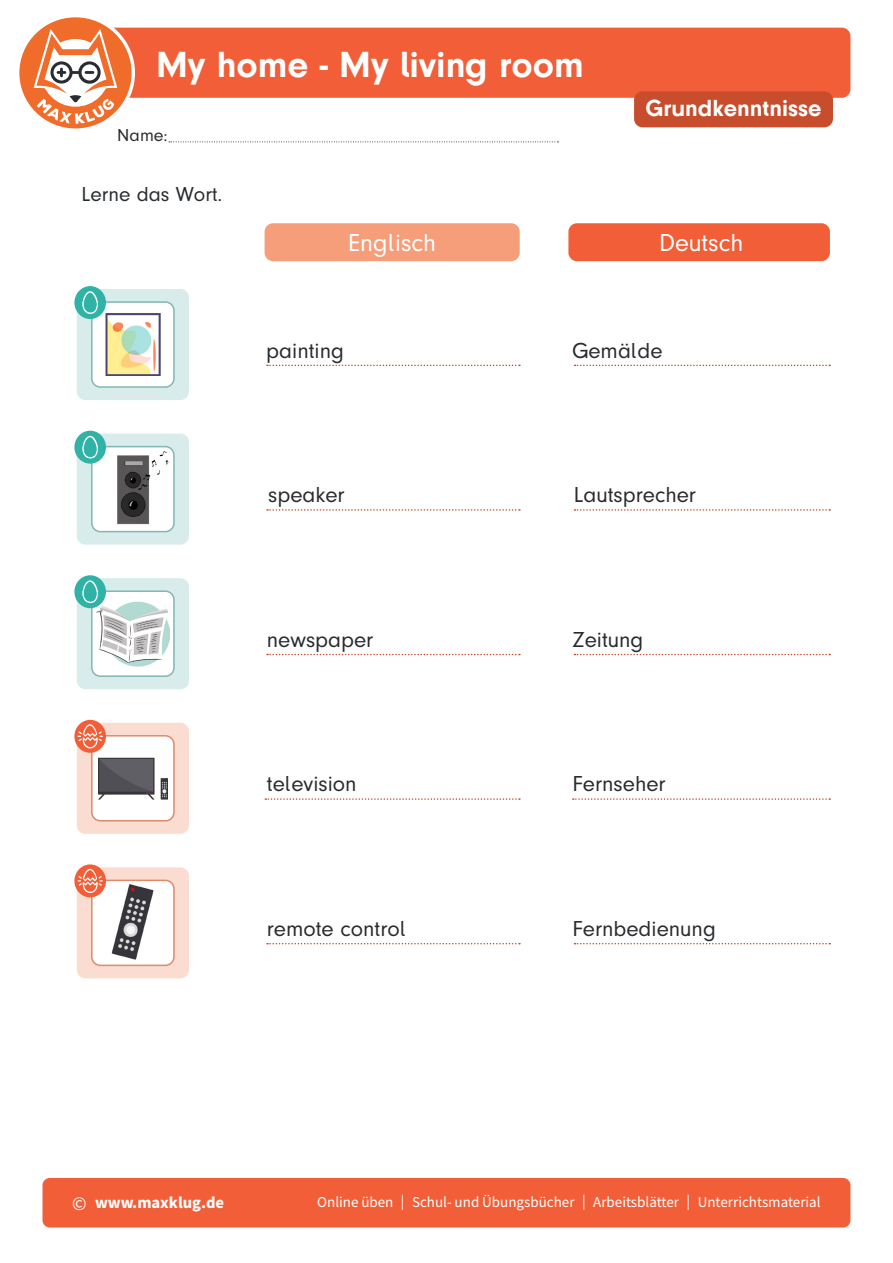
<style>
.page{position:relative;width:893px;height:1263px;background:#fff}
.page>*{position:absolute;margin:0;border:0;box-sizing:border-box;transform-origin:0 0}
.t1{font:700 37.5px "Mk Druckschrift N";color:#fff}
.t2{font:25.5px "Mk Druckschrift N";color:#fff}
.t3{font:700 24px "Mk Druckschrift N";color:#fff}
.t4{font:22.5px "Mk Druckschrift N";color:#292c2f}
.t5{font:21px "Mk Druckschrift N";color:#292c2f}
.t6{font:18px "Mk Druckschrift N";color:#292c2f}
.t7{font:700 16.5px "Source Sans Pro";color:#fff}
.t8{font:15px "Source Sans Pro";color:#fff}
.s1{font-weight:400;font-size:19.5px}
</style>
<div class="page">
<div style="left:75px;top:28px;width:775px;height:70px;background:#f15e37;border-radius:9px"></div>
<svg style="left:169px;top:141px;width:389px;height:1px"></svg>
<svg style="left:19px;top:17px;width:116px;height:112px"></svg>
<div style="left:634px;top:91px;width:199px;height:36px;background:#c74d2c;border-radius:9px"></div>
<div style="left:43px;top:1178px;width:807px;height:49px;background:#f15e37;border-radius:7px"></div>
<svg style="left:265px;top:798px;width:255px;height:2px"></svg>
<svg style="left:573px;top:798px;width:257px;height:2px"></svg>
<svg style="left:267px;top:509px;width:253px;height:2px"></svg>
<svg style="left:267px;top:365px;width:253px;height:1px"></svg>
<svg style="left:574px;top:509px;width:256px;height:2px"></svg>
<svg style="left:574px;top:365px;width:256px;height:1px"></svg>
<svg style="left:267px;top:943px;width:253px;height:1px"></svg>
<svg style="left:574px;top:943px;width:256px;height:1px"></svg>
<svg style="left:267px;top:654px;width:253px;height:1px"></svg>
<svg style="left:574px;top:654px;width:256px;height:1px"></svg>
<div style="left:77px;top:867px;width:112px;height:111px;background:#fbdcd0;border-radius:9px"></div>
<img style="left:92px;top:880px;width:80px;height:85px">
<div style="left:91px;top:880px;width:84px;height:86px;border:2px solid #dc8b6d;border-radius:9px"></div>
<svg style="left:74px;top:864px;width:32px;height:33px"></svg>
<svg style="left:78px;top:869px;width:25px;height:24px"></svg>
<div style="left:77px;top:723px;width:112px;height:111px;background:#fbdcd0;border-radius:9px"></div>
<div style="left:92px;top:736px;width:82px;height:85px;background:#fff;border-radius:9px"></div>
<img style="left:98px;top:743px;width:70px;height:57px">
<div style="left:91px;top:735px;width:84px;height:86px;border:2px solid #dc8b6d;border-radius:9px"></div>
<svg style="left:74px;top:720px;width:32px;height:33px"></svg>
<svg style="left:78px;top:724px;width:25px;height:24px"></svg>
<div style="left:265px;top:223px;width:255px;height:38px;background:#f69d7a;border-radius:9px"></div>
<div style="left:568px;top:223px;width:262px;height:38px;background:#f15e37;border-radius:9px"></div>
<div style="left:77px;top:289px;width:112px;height:111px;background:#d8edeb;border-radius:9px"></div>
<div style="left:77px;top:434px;width:112px;height:111px;background:#d8edeb;border-radius:9px"></div>
<div style="left:77px;top:578px;width:112px;height:111px;background:#d8edeb;border-radius:9px"></div>
<div style="left:92px;top:302px;width:82px;height:85px;background:#fff;border-radius:9px"></div>
<img style="left:102px;top:313px;width:59px;height:63px">
<div style="left:91px;top:301px;width:84px;height:87px;border:2px solid #80b7b2;border-radius:9px"></div>
<img style="left:92px;top:449px;width:80px;height:82px">
<div style="left:91px;top:446px;width:84px;height:86px;border:2px solid #80b7b2;border-radius:9px"></div>
<div style="left:92px;top:591px;width:82px;height:85px;background:#fff;border-radius:9px"></div>
<img style="left:97px;top:598px;width:72px;height:69px">
<div style="left:91px;top:590px;width:84px;height:87px;border:2px solid #80b7b2;border-radius:9px"></div>
<div style="left:74px;top:431px;width:32px;height:33px;background:#30b3a6;border-radius:50%"></div>
<svg style="left:82px;top:436px;width:16px;height:22px"></svg>
<div style="left:74px;top:286px;width:32px;height:33px;background:#30b3a6;border-radius:50%"></div>
<svg style="left:82px;top:291px;width:16px;height:23px"></svg>
<div style="left:74px;top:575px;width:32px;height:33px;background:#30b3a6;border-radius:50%"></div>
<svg style="left:82px;top:580px;width:16px;height:23px"></svg>
<p class="t1" style="left:156px;top:43px;width:429px">My home - My living room</p>
<p class="t6" style="left:117px;top:125px;width:52px">Name:</p>
<p class="t5" style="left:81px;top:183px;width:142px">Lerne das Wort.</p>
<p class="t3" style="left:645px;top:95px;width:178px">Grundkenntnisse</p>
<p class="t2" style="left:348px;top:228px;width:90px">Englisch</p>
<p class="t2" style="left:659px;top:228px;width:86px">Deutsch</p>
<p class="t4" style="left:266px;top:338px;width:79px">painting</p>
<p class="t4" style="left:572px;top:338px;width:92px">Gemälde</p>
<p class="t4" style="left:268px;top:483px;width:78px">speaker</p>
<p class="t4" style="left:574px;top:483px;width:124px">Lautsprecher</p>
<p class="t4" style="left:267px;top:627px;width:108px">newspaper</p>
<p class="t4" style="left:573px;top:627px;width:72px">Zeitung</p>
<p class="t4" style="left:267px;top:772px;width:91px">television</p>
<p class="t4" style="left:573px;top:772px;width:95px">Fernseher</p>
<p class="t4" style="left:267px;top:916px;width:141px">remote control</p>
<p class="t4" style="left:573px;top:916px;width:145px">Fernbedienung</p>
<p class="t7" style="left:72px;top:1191px;width:153px"><span class="s1">©</span> www.maxklug.de</p>
<p class="t8" style="left:317px;top:1192px;width:505px">Online üben | Schul- und Übungsbücher | Arbeitsblätter | Unterrichtsmaterial</p>
</div>
